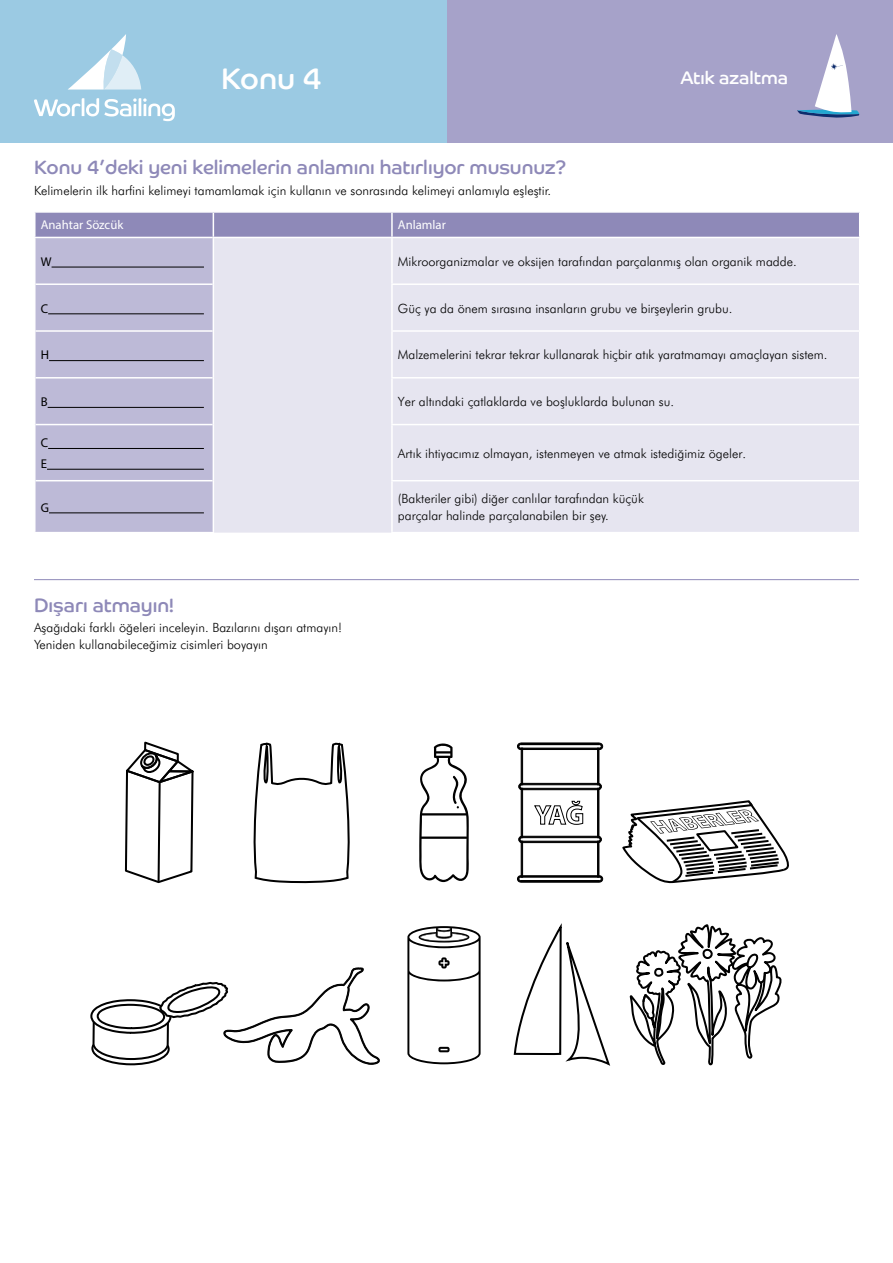
<style>
.page{position:relative;width:893px;height:1263px;background:#fff}
.page>*{position:absolute;margin:0;border:0;box-sizing:border-box;transform-origin:0 0}
.t1{font:30px "Co Headline";color:#fff}
.t2{font:19.5px "Co Headline";color:#8e89b8}
.t3{font:18px "Co Headline";color:#fff}
.t4{font:300 12.75px/16.5px "Futura BT";color:#000}
.t5{font:12.75px "Myriad Pro";color:#fff}
.t6{font:12.75px/20.7px "Myriad Pro";color:#000}
</style>
<div class="page">
<div style="left:0;top:0;width:893px;height:143px;background:#a6a2c9"></div>
<svg style="left:797px;top:34px;width:62px;height:83px"></svg>
<div style="left:36px;top:238px;width:177px;height:294px;background:#bdbad7"></div>
<div style="left:214px;top:238px;width:645px;height:295px;background:#e6e5f0"></div>
<svg style="left:35px;top:212px;width:825px;height:25px;background:#928dbb"></svg>
<hr style="left:36px;top:283px;width:177px;height:2px;background:#fff">
<hr style="left:36px;top:330px;width:177px;height:2px;background:#fff">
<hr style="left:36px;top:377px;width:177px;height:1px;background:#fff">
<hr style="left:36px;top:424px;width:177px;height:1px;background:#fff">
<hr style="left:36px;top:480px;width:177px;height:1px;background:#fff">
<hr style="left:391px;top:238px;width:2px;height:45px;background:#fff">
<hr style="left:391px;top:283px;width:469px;height:2px;background:#fff">
<hr style="left:391px;top:285px;width:2px;height:45px;background:#fff">
<hr style="left:391px;top:330px;width:469px;height:2px;background:#fff">
<hr style="left:391px;top:332px;width:2px;height:45px;background:#fff">
<hr style="left:391px;top:377px;width:469px;height:1px;background:#fff">
<hr style="left:391px;top:378px;width:2px;height:46px;background:#fff">
<hr style="left:391px;top:424px;width:469px;height:1px;background:#fff">
<hr style="left:391px;top:425px;width:2px;height:55px;background:#fff">
<hr style="left:391px;top:480px;width:469px;height:1px;background:#fff">
<hr style="left:391px;top:481px;width:2px;height:51px;background:#fff">
<hr style="left:391px;top:532px;width:469px;height:1px;background:#fff">
<hr style="left:52px;top:267px;width:152px;height:1px;background:#000">
<hr style="left:48px;top:314px;width:156px;height:1px;background:#000">
<hr style="left:49px;top:360px;width:155px;height:1px;background:#000">
<hr style="left:48px;top:407px;width:156px;height:1px;background:#000">
<hr style="left:48px;top:448px;width:156px;height:1px;background:#000">
<hr style="left:47px;top:469px;width:157px;height:1px;background:#000">
<hr style="left:49px;top:513px;width:155px;height:1px;background:#000">
<hr style="left:34px;top:579px;width:825px;height:1px;background:#8e89b8">
<div style="left:0;top:0;width:446px;height:143px;background:#9bcae3"></div>
<svg style="left:68px;top:34px;width:73px;height:56px"></svg>
<svg style="left:34px;top:98px;width:141px;height:23px"></svg>
<svg style="left:253px;top:742px;width:97px;height:142px"></svg>
<svg style="left:407px;top:926px;width:74px;height:138px"></svg>
<svg style="left:419px;top:743px;width:50px;height:139px"></svg>
<svg style="left:124px;top:741px;width:70px;height:143px"></svg>
<svg style="left:90px;top:967px;width:290px;height:99px"></svg>
<svg style="left:513px;top:923px;width:98px;height:143px"></svg>
<svg style="left:517px;top:742px;width:86px;height:141px"></svg>
<svg style="left:622px;top:800px;width:167px;height:266px"></svg>
<h1 class="t1" style="left:221px;top:60px;width:102px">Konu 4</h1>
<h3 class="t3" style="left:680px;top:67px;width:109px">Atık azaltma</h3>
<h2 class="t2" style="left:34px;top:156px;width:534px">Konu 4’deki yeni kelimelerin anlamını hatırlıyor musunuz?</h2>
<p class="t4" style="left:34px;top:182px;width:519px">Kelimelerin ilk harfini kelimeyi tamamlamak için kullanın ve sonrasında kelimeyi anlamıyla eşleştir.</p>
<p class="t5" style="left:41px;top:217px;width:84px">Anahtar Sözcük</p>
<p class="t5" style="left:398px;top:217px;width:49px">Anlamlar</p>
<p class="t6" style="left:41px;top:251px;width:12px">W</p>
<p class="t4" style="left:398px;top:253px;width:400px">Mikroorganizmalar ve oksijen tarafından parçalanmış olan organik madde.</p>
<p class="t6" style="left:41px;top:298px;width:9px">C</p>
<p class="t4" style="left:398px;top:300px;width:336px">Güç ya da önem sırasına insanların grubu ve birşeylerin grubu.</p>
<p class="t6" style="left:41px;top:344px;width:10px">H</p>
<p class="t4" style="left:398px;top:346px;width:431px">Malzemelerini tekrar tekrar kullanarak hiçbir atık yaratmamayı amaçlayan sistem.</p>
<p class="t6" style="left:41px;top:391px;width:8px">B</p>
<p class="t4" style="left:398px;top:393px;width:278px">Yer altındaki çatlaklarda ve boşluklarda bulunan su.</p>
<p class="t6" style="left:41px;top:432px;width:9px">C<br>E</p>
<p class="t4" style="left:398px;top:445px;width:350px">Artık ihtiyacımız olmayan, istenmeyen ve atmak istediğimiz ögeler.</p>
<p class="t6" style="left:41px;top:497px;width:10px">G</p>
<p class="t4" style="left:398px;top:490px;width:247px">(Bakteriler gibi) diğer canlılar tarafından küçük parçalar halinde parçalanabilen bir şey.</p>
<h2 class="t2" style="left:34px;top:593px;width:141px">Dışarı atmayın!</h2>
<p class="t4" style="left:34px;top:619px;width:310px">Aşağıdaki farklı öğeleri inceleyin. Bazılarını dışarı atmayın!<br>Yeniden kullanabileceğimiz cisimleri boyayın</p>
</div>
